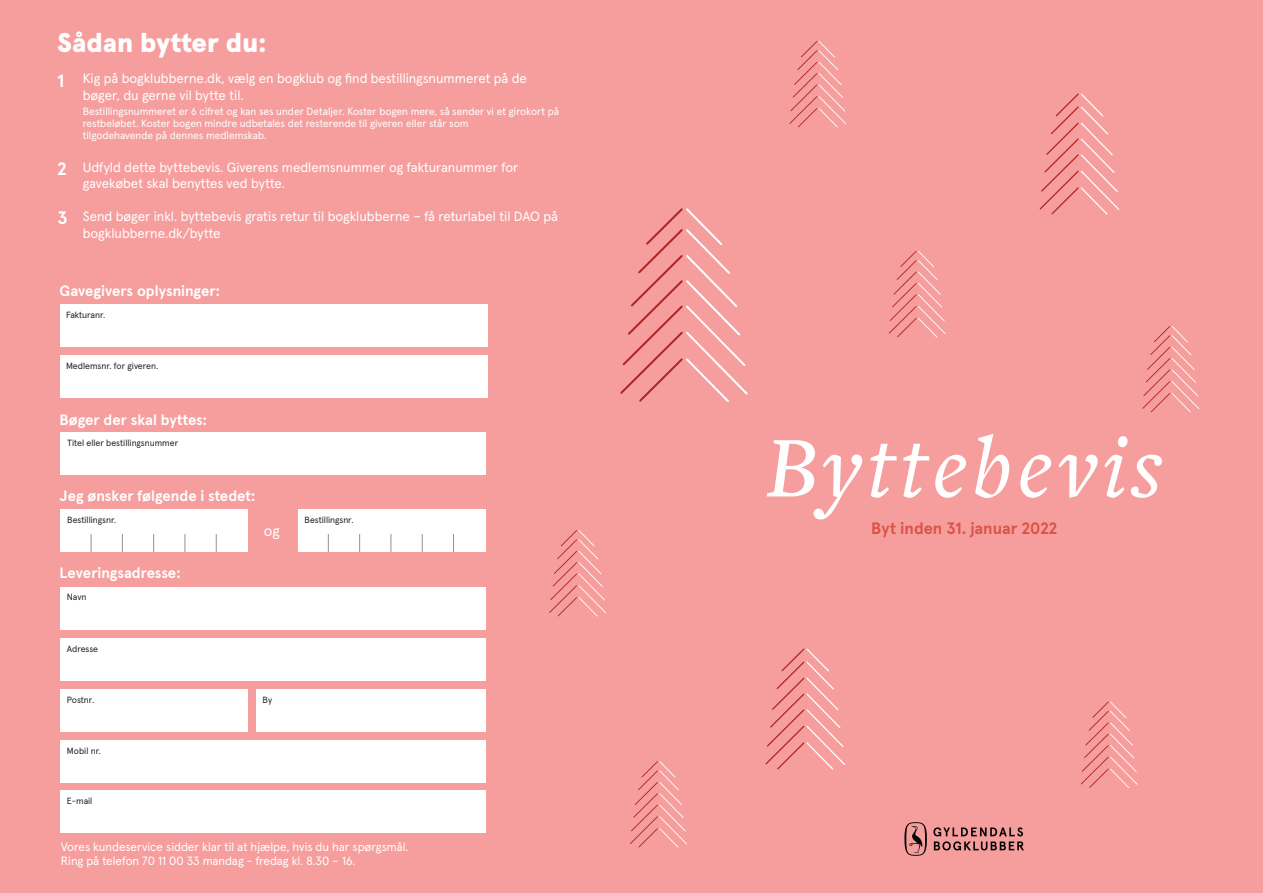
<style>
.page{position:relative;width:1263px;height:893px;background:#f69e9d}
.page>*{position:absolute;margin:0;border:0;box-sizing:border-box;transform-origin:0 0}
.t1{font:italic 500 90px "Freight Text Pro";letter-spacing:.06em;color:#fff}
.t2{font:900 27px "Apercu Pro";color:#fff}
.t3{font:700 18px "Apercu Pro";color:#fff}
.t4{font:700 16.5px "Apercu Pro";color:#d85445}
.t5{font:700 15px "Apercu Pro";letter-spacing:-.005em;color:#fff}
.t6{font:15px "Apercu Pro";color:#fff}
.t7{font:13.5px/16.5px "Apercu Pro";color:#fff}
.t8{font:12px "Apercu Pro";color:#fff}
.t9{font:10.5px/12px "Apercu Pro";color:#fff}
.t10{font:9px "Apercu Pro";color:#231f20}
</style>
<div class="page">
<svg style="left:904px;top:822px;width:23px;height:34px"></svg>
<svg style="left:933px;top:827px;width:91px;height:23px"></svg>
<div style="left:60px;top:304px;width:427px;height:43px;background:#fff"></div>
<div style="left:60px;top:355px;width:427px;height:43px;background:#fff"></div>
<div style="left:61px;top:433px;width:425px;height:42px;background:#fff"></div>
<div style="left:61px;top:587px;width:425px;height:42px;background:#fff"></div>
<div style="left:61px;top:740px;width:425px;height:43px;background:#fff"></div>
<div style="left:61px;top:791px;width:425px;height:42px;background:#fff"></div>
<div style="left:61px;top:638px;width:425px;height:43px;background:#fff"></div>
<div style="left:61px;top:689px;width:187px;height:43px;background:#fff"></div>
<div style="left:256px;top:689px;width:230px;height:43px;background:#fff"></div>
<svg style="left:630px;top:761px;width:57px;height:87px"></svg>
<svg style="left:549px;top:530px;width:57px;height:87px"></svg>
<svg style="left:1142px;top:326px;width:57px;height:86px"></svg>
<svg style="left:1081px;top:702px;width:57px;height:86px"></svg>
<svg style="left:889px;top:251px;width:56px;height:86px"></svg>
<svg style="left:789px;top:41px;width:57px;height:87px"></svg>
<svg style="left:765px;top:648px;width:80px;height:122px"></svg>
<svg style="left:1040px;top:93px;width:79px;height:122px"></svg>
<svg style="left:620px;top:208px;width:128px;height:194px"></svg>
<div style="left:61px;top:509px;width:187px;height:43px;background:#fff"></div>
<div style="left:298px;top:509px;width:187px;height:43px;background:#fff"></div>
<svg style="left:91px;top:534px;width:1px;height:18px"></svg>
<svg style="left:122px;top:534px;width:1px;height:18px"></svg>
<svg style="left:153px;top:534px;width:1px;height:18px"></svg>
<svg style="left:185px;top:534px;width:1px;height:18px"></svg>
<svg style="left:216px;top:534px;width:1px;height:18px"></svg>
<svg style="left:328px;top:534px;width:1px;height:18px"></svg>
<svg style="left:359px;top:534px;width:1px;height:18px"></svg>
<svg style="left:390px;top:534px;width:1px;height:18px"></svg>
<svg style="left:422px;top:534px;width:1px;height:18px"></svg>
<svg style="left:453px;top:534px;width:1px;height:18px"></svg>
<p class="t2" style="left:57px;top:22px;width:211px">Sådan bytter du:</p>
<p class="t3" style="left:58px;top:66px;width:8px">1</p>
<p class="t7" style="left:83px;top:69px;width:446px">Kig på bogklubberne.dk, vælg en bogklub og find bestillingsnummeret på de</p>
<p class="t7" style="left:83px;top:86px;width:162px">bøger, du gerne vil bytte til.</p>
<p class="t9" style="left:83px;top:104px;width:478px">Bestillingsnummeret er 6 cifret og kan ses under Detaljer. Koster bogen mere, så sender vi et girokort på restbeløbet. Koster bogen mindre udbetales det resterende til giveren eller står som</p>
<p class="t9" style="left:83px;top:128px;width:185px">tilgodehavende på dennes medlemskab.</p>
<p class="t7" style="left:83px;top:158px;width:437px">Udfyld dette byttebevis. Giverens medlemsnummer og fakturanummer for</p>
<p class="t7" style="left:83px;top:174px;width:204px">gavekøbet skal benyttes ved bytte.</p>
<p class="t7" style="left:83px;top:207px;width:477px">Send bøger inkl. byttebevis gratis retur til bogklubberne – få returlabel til DAO på bogklubberne.dk/bytte</p>
<p class="t3" style="left:58px;top:154px;width:11px">2</p>
<p class="t3" style="left:58px;top:204px;width:11px">3</p>
<p class="t5" style="left:60px;top:279px;width:162px">Gavegivers oplysninger:</p>
<p class="t10" style="left:66px;top:307px;width:41px">Fakturanr.</p>
<p class="t10" style="left:66px;top:359px;width:94px">Medlemsnr. for giveren.</p>
<p class="t5" style="left:60px;top:408px;width:149px">Bøger der skal byttes:</p>
<p class="t10" style="left:67px;top:436px;width:113px">Titel eller bestillingsnummer</p>
<p class="t5" style="left:60px;top:484px;width:197px">Jeg ønsker følgende i stedet:</p>
<p class="t10" style="left:67px;top:513px;width:51px">Bestillingsnr.</p>
<p class="t10" style="left:304px;top:513px;width:51px">Bestillingsnr.</p>
<p class="t6" style="left:264px;top:519px;width:17px">og</p>
<p class="t5" style="left:60px;top:561px;width:122px">Leveringsadresse:</p>
<p class="t10" style="left:67px;top:590px;width:21px">Navn</p>
<p class="t10" style="left:67px;top:641px;width:33px">Adresse</p>
<p class="t10" style="left:67px;top:692px;width:29px">Postnr.</p>
<p class="t10" style="left:263px;top:692px;width:11px">By</p>
<p class="t10" style="left:67px;top:744px;width:35px">Mobil nr.</p>
<p class="t10" style="left:67px;top:794px;width:27px">E-mail</p>
<p class="t8" style="left:61px;top:837px;width:349px">Vores kundeservice sidder klar til at hjælpe, hvis du har spørgsmål.</p>
<p class="t8" style="left:61px;top:852px;width:296px">Ring på telefon 70 11 00 33 mandag - fredag kl. 8.30 – 16.</p>
<p class="t1" style="left:766px;top:408px;width:398px">Byttebevis</p>
<p class="t4" style="left:871px;top:515px;width:188px">Byt inden 31. januar 2022</p>
</div>
